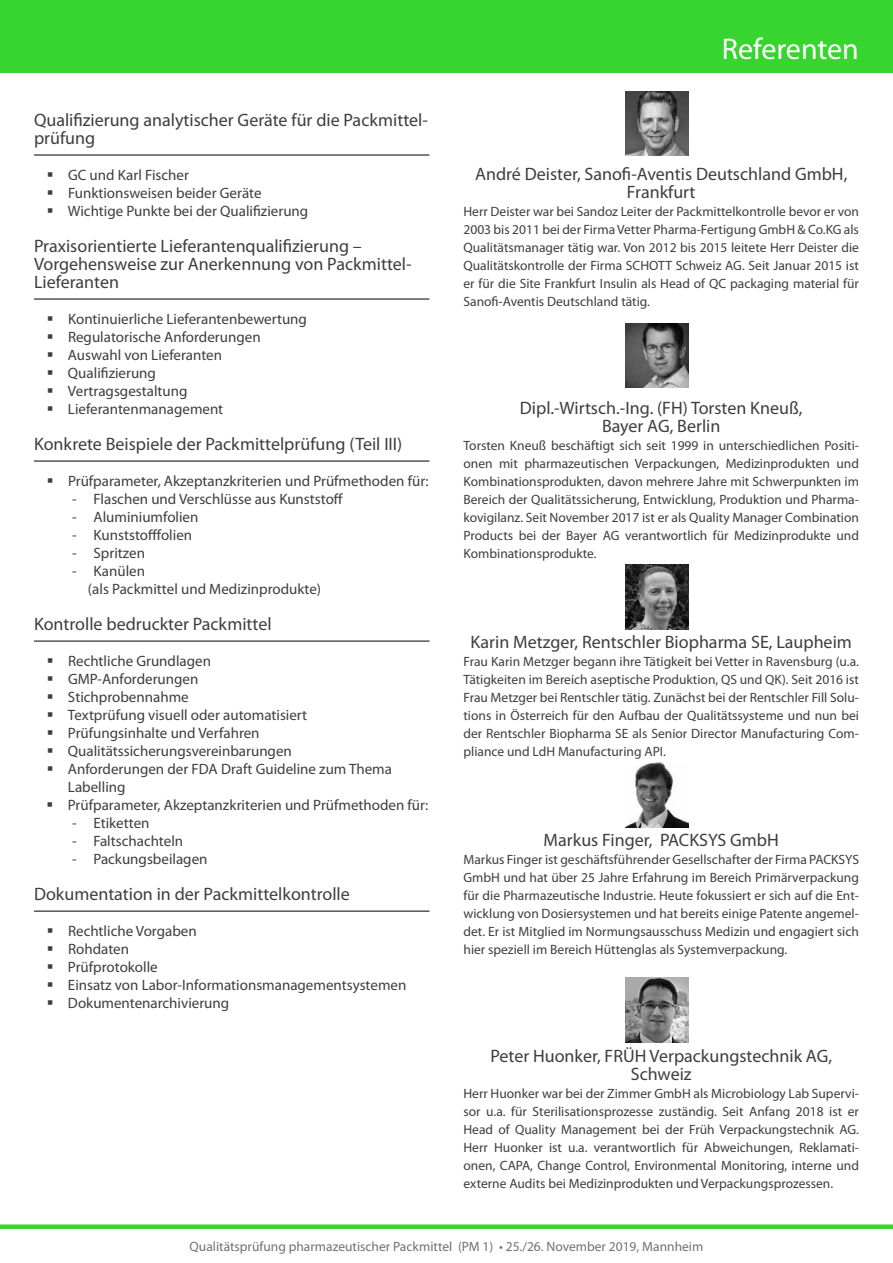
<style>
.page{position:relative;width:893px;height:1263px;background:#fff}
.page>*{position:absolute;margin:0;border:0;box-sizing:border-box;transform-origin:0 0}
.t1{font:30px "Myriad Pro";color:#fff}
.t2{font:18px/18px "Myriad Pro";color:#3e3d40;text-align:center}
.t3{font:15px/18px "Myriad Pro";color:#3e3d40}
.t4{font:13.5px/18px "Myriad Pro";color:#3e3d40;text-align:justify}
.t5{font:13.5px "Myriad Pro";color:#707172}
</style>
<div class="page">
<div style="left:0;top:0;width:893px;height:72px;background:#38d430"></div>
<div style="left:0;top:1224px;width:893px;height:5px;background:#38d430"></div>
<hr style="left:34px;top:155px;width:395px;height:1px;background:#000">
<hr style="left:34px;top:299px;width:395px;height:1px;background:#000">
<hr style="left:34px;top:461px;width:395px;height:1px;background:#000">
<hr style="left:34px;top:641px;width:395px;height:1px;background:#000">
<hr style="left:34px;top:911px;width:395px;height:1px;background:#000">
<img style="left:625px;top:91px;width:64px;height:65px">
<img style="left:625px;top:323px;width:64px;height:65px">
<img style="left:625px;top:565px;width:64px;height:64px">
<img style="left:625px;top:763px;width:64px;height:64px">
<img style="left:625px;top:978px;width:64px;height:64px">
<h2 class="t2" style="left:34px;top:111px;width:395px;text-align:left">Qualifizierung analytischer Geräte für die Packmittel&shy;prüfung</h2>
<p class="t3" style="left:68px;top:166px;width:242px">GC und Karl Fischer<br>Funktionsweisen beider Geräte<br>Wichtige Punkte bei der Qualifizierung</p>
<h2 class="t2" style="left:34px;top:237px;width:379px;text-align:left">Praxisorientierte Lieferantenqualifizierung –<br>Vorgehensweise zur Anerkennung von Packmittel-<br>Lieferanten</h2>
<p class="t3" style="left:68px;top:310px;width:241px">Kontinuierliche Lieferantenbewertung<br>Regulatorische Anforderungen<br>Auswahl von Lieferanten<br>Qualifizierung<br>Vertragsgestaltung<br>Lieferantenmanagement</p>
<h2 class="t2" style="left:34px;top:435px;width:370px">Konkrete Beispiele der Packmittelprüfung (Teil III)</h2>
<p class="t3" style="left:68px;top:472px;width:362px">Prüfparameter, Akzeptanzkriterien und Prüfmethoden für:</p>
<p class="t3" style="left:72px;top:490px;width:272px">- Flaschen und Verschlüsse aus Kunststoff</p>
<p class="t3" style="left:72px;top:508px;width:128px">- Aluminiumfolien</p>
<p class="t3" style="left:72px;top:526px;width:121px">- Kunststofffolien</p>
<p class="t3" style="left:72px;top:544px;width:74px">- Spritzen</p>
<p class="t3" style="left:88px;top:562px;width:235px;text-indent:-16px">- Kanülen<br>(als Packmittel und Medizinprodukte)</p>
<h2 class="t2" style="left:34px;top:615px;width:239px">Kontrolle bedruckter Packmittel</h2>
<p class="t3" style="left:68px;top:652px;width:362px">Rechtliche Grundlagen<br>GMP-Anforderungen<br>Stichprobennahme<br>Textprüfung visuell oder automatisiert<br>Prüfungsinhalte und Verfahren<br>Qualitätssicherungsvereinbarungen<br>Anforderungen der FDA Draft Guideline zum Thema<br>Labelling<br>Prüfparameter, Akzeptanzkriterien und Prüfmethoden für:</p>
<p class="t3" style="left:72px;top:814px;width:79px">- Etiketten</p>
<p class="t3" style="left:72px;top:832px;width:113px">- Faltschachteln</p>
<p class="t3" style="left:72px;top:850px;width:137px">- Packungsbeilagen</p>
<h2 class="t2" style="left:34px;top:885px;width:317px">Dokumentation in der Packmittelkontrolle</h2>
<p class="t3" style="left:68px;top:922px;width:340px">Rechtliche Vorgaben<br>Rohdaten<br>Prüfprotokolle<br>Einsatz von Labor-Informationsmanagementsystemen<br>Dokumentenarchivierung</p>
<h1 class="t1" style="left:722px;top:32px;width:139px">Referenten</h1>
<h2 class="t2" style="left:475px;top:165px;width:374px">André Deister, Sanofi-Aventis Deutschland GmbH,<br>Frankfurt</h2>
<p class="t4" style="left:463px;top:203px;width:397px">Herr Deister war bei Sandoz Leiter der Packmittelkontrolle bevor er von 2003 bis 2011 bei der Firma Vetter Pharma-Fertigung GmbH &amp; Co.KG als Qualitätsmanager tätig war. Von 2012 bis 2015 leitete Herr Deister die Qualitätskontrolle der Firma SCHOTT Schweiz AG. Seit Januar 2015 ist er für die Site Frankfurt Insulin als Head of QC packaging material für Sanofi-Aventis Deutschland tätig.</p>
<h2 class="t2" style="left:520px;top:399px;width:284px">Dipl.-Wirtsch.-Ing. (FH) Torsten Kneuß,<br>Bayer AG, Berlin</h2>
<p class="t4" style="left:463px;top:437px;width:397px">Torsten Kneuß beschäftigt sich seit 1999 in unterschiedlichen Positi&shy;onen mit pharmazeutischen Verpackungen, Medizinprodukten und Kombinationsprodukten, davon mehrere Jahre mit Schwerpunkten im Bereich der Qualitätssicherung, Entwicklung, Produktion und Pharma&shy;kovigilanz. Seit November 2017 ist er als Quality Manager Combination Products bei der Bayer AG verantwortlich für Medizinprodukte und Kombinationsprodukte.</p>
<h2 class="t2" style="left:471px;top:633px;width:383px">Karin Metzger, Rentschler Biopharma SE, Laupheim</h2>
<p class="t4" style="left:463px;top:653px;width:397px">Frau Karin Metzger begann ihre Tätigkeit bei Vetter in Ravensburg (u.a.<br>Tätigkeiten im Bereich aseptische Produktion, QS und QK). Seit 2016 ist Frau Metzger bei Rentschler tätig. Zunächst bei der Rentschler Fill Solu&shy;tions in Österreich für den Aufbau der Qualitätssysteme und nun bei der Rentschler Biopharma SE als Senior Director Manufacturing Com&shy;pliance und LdH Manufacturing API.</p>
<h2 class="t2" style="left:544px;top:831px;width:237px">Markus Finger, PACKSYS GmbH</h2>
<p class="t4" style="left:463px;top:851px;width:397px">Markus Finger ist geschäftsführender Gesellschafter der Firma PACKSYS GmbH und hat über 25 Jahre Erfahrung im Bereich Primärverpackung für die Pharmazeutische Industrie. Heute fokussiert er sich auf die Ent&shy;wicklung von Dosiersystemen und hat bereits einige Patente angemel&shy;det. Er ist Mitglied im Normungsausschuss Medizin und engagiert sich hier speziell im Bereich Hüttenglas als Systemverpackung.</p>
<h2 class="t2" style="left:490px;top:1047px;width:343px">Peter Huonker, FRÜH Verpackungstechnik AG,<br>Schweiz</h2>
<p class="t4" style="left:463px;top:1085px;width:397px">Herr Huonker war bei der Zimmer GmbH als Microbiology Lab Supervi&shy;sor u.a. für Sterilisationsprozesse zuständig. Seit Anfang 2018 ist er Head of Quality Management bei der Früh Verpackungstechnik AG.<br>Herr Huonker ist u.a. verantwortlich für Abweichungen, Reklamati&shy;onen, CAPA, Change Control, Environmental Monitoring, interne und externe Audits bei Medizinprodukten und Verpackungsprozessen.</p>
<p class="t5" style="left:190px;top:1239px;width:515px">Qualitätsprüfung pharmazeutischer Packmittel (PM 1) • 25./26. November 2019, Mannheim</p>
</div>
